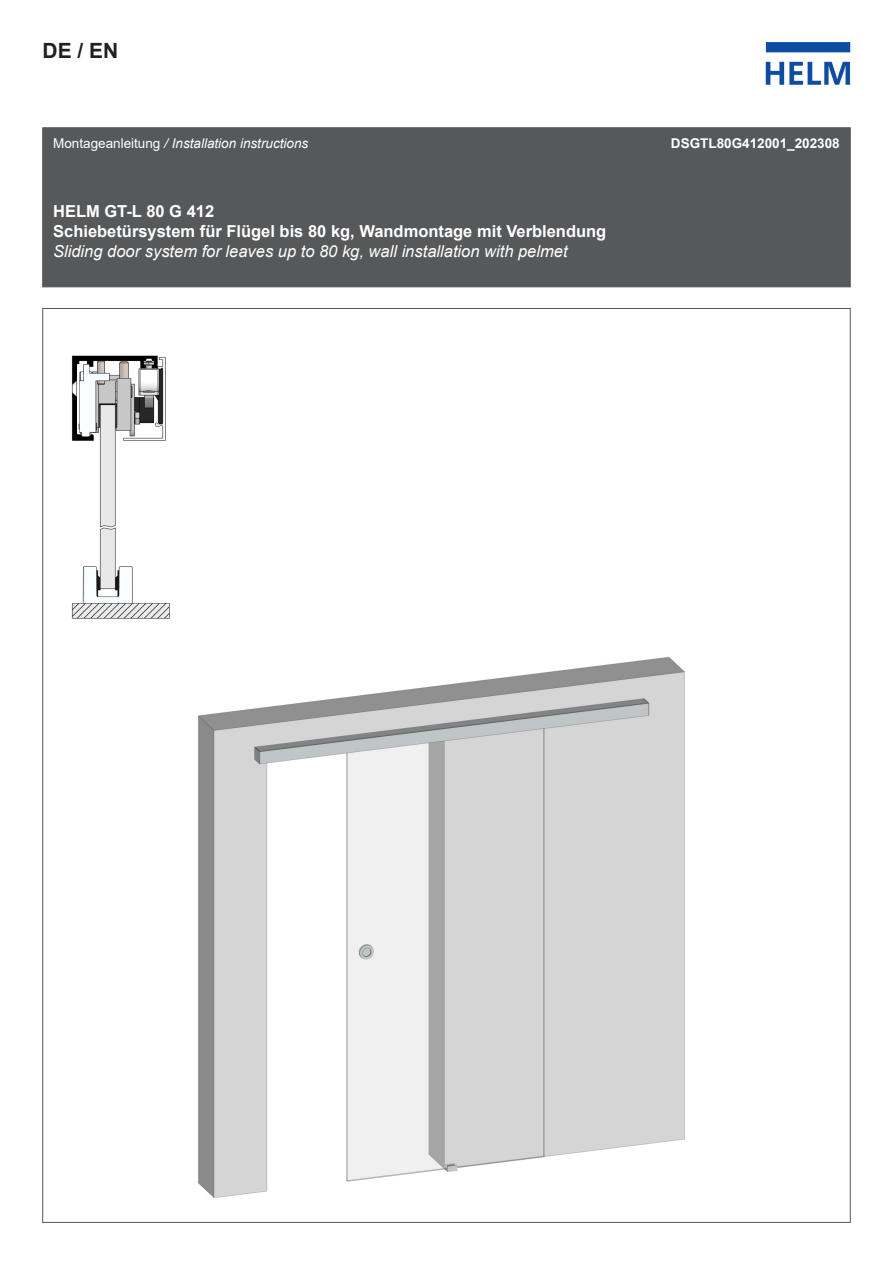
<style>
.page{position:relative;width:893px;height:1263px;background:#fff}
.page>*{position:absolute;margin:0;border:0;box-sizing:border-box;transform-origin:0 0}
.t1{font:700 21px "Arial";color:#231f20}
.Copy_Einzug{font:700 16.5px "Arial";color:#fff}
.Copy_Einzug-2{font:italic 16.5px "Arial";color:#fff}
.t2{font:italic 13.5px "Arial";color:#fff}
.t3{font:700 13.5px "Arial";color:#fff}
.s1{font-style:normal}
</style>
<div class="page">
<img style="left:765px;top:42px;width:86px;height:43px">
<div style="left:43px;top:128px;width:807px;height:159px;background:#57585a"></div>
<img style="left:71px;top:355px;width:99px;height:264px">
<img style="left:198px;top:657px;width:487px;height:541px">
<p class="t1" style="left:43px;top:36px;width:77px">DE / EN</p>
<p class="t2" style="left:53px;top:135px;width:257px"><span class="s1">Montageanleitung</span> / Installation instructions</p>
<p class="t3" style="left:671px;top:134px;width:170px">DSGTL80G412001_202308</p>
<p class="Copy_Einzug" style="left:53px;top:199px;width:163px">HELM GT-L 80 G 412</p>
<p class="Copy_Einzug" style="left:53px;top:219px;width:555px">Schiebetürsystem für Flügel bis 80 kg, Wandmontage mit Verblendung</p>
<p class="Copy_Einzug-2" style="left:53px;top:240px;width:516px">Sliding door system for leaves up to 80 kg, wall installation with pelmet</p>
</div>
